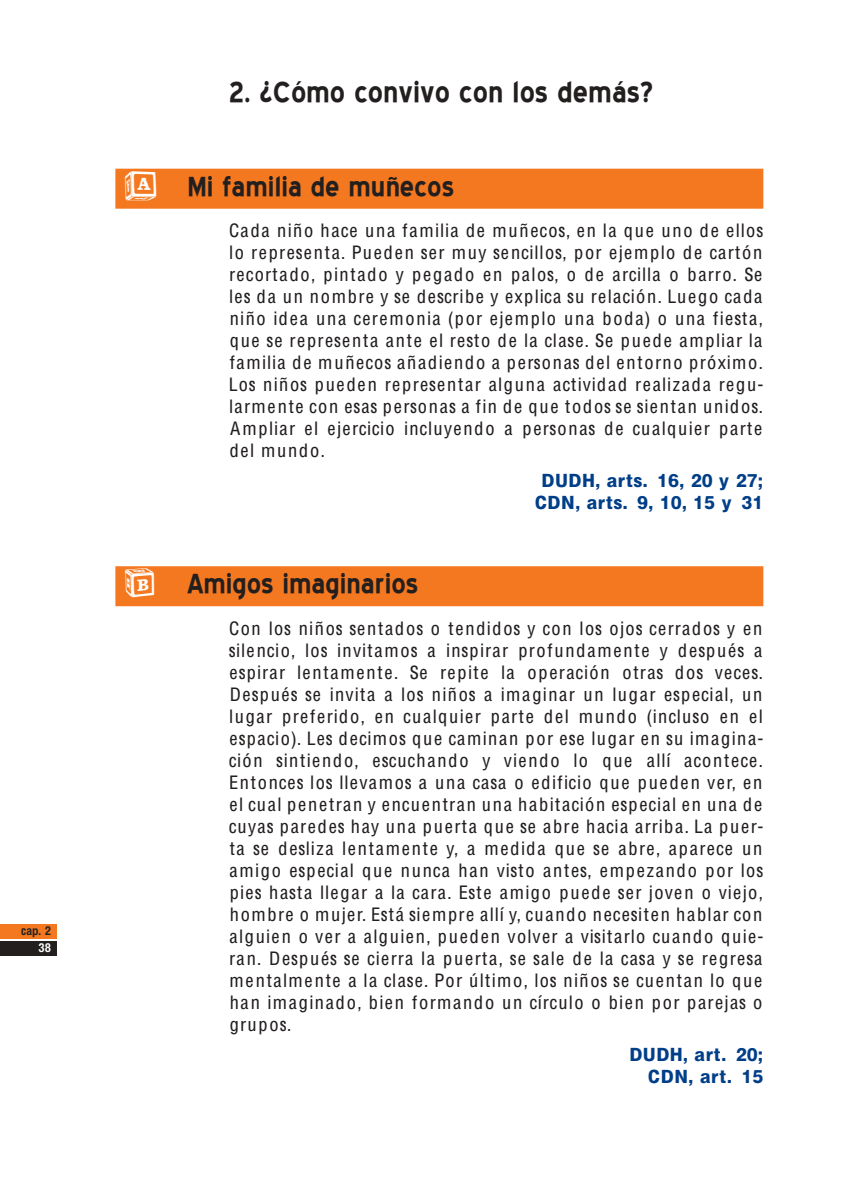
<style>
.page{position:relative;width:850px;height:1190px;background:#fff}
.page>*{position:absolute;margin:0;border:0;box-sizing:border-box;transform-origin:0 0}
.t1{font:700 36px "Blue Highway";color:#231f1f}
.t2{font:700 34px "Blue Highway";color:#231f1f}
.t3{font:18px/22px "Helvetica LTMM 68 1000";letter-spacing:.075em;color:#231f1f;text-align:justify}
.t4{font:18px/22px "Helvetica LTMM 667 1000";color:#003e88;text-align:center}
.t5{font:18px/22px "Helvetica LTMM 667 1000";letter-spacing:.025em;color:#003e88;text-align:right}
.t6{font:12px/17px "Helvetica LTMM 401 734";color:#231f1f;text-align:right}
.s1{font-family:"Helvetica LTMM 467 267"}
.s2{font-family:"Helvetica LTMM 401 667"}
.s3{font-family:"Helvetica LTMM 401 867"}
.s4{color:#fff}
.s5{font-family:"P22 Toy Box Blocks";font-weight:400;color:#fff}
.s6{font-family:"Helvetica LTMM 68 933"}
.s7{font-family:"Helvetica LTMM 1 667"}
.s8{font-family:"Helvetica LTMM 68 667"}
.s9{font-family:"Helvetica LTMM 68 734"}
.s10{font-family:"Helvetica LTMM 667 867"}
.s11{font-family:"Helvetica LTMM 800 401"}
.s12{font-family:"Helvetica LTMM 734 600"}
.s13{font-family:"Helvetica LTMM 667 933"}
.s14{font-family:"Helvetica LTMM 667 800"}
</style>
<div class="page">
<div style="left:115px;top:169px;width:648px;height:40px;background:#f4781f"></div>
<div style="left:115px;top:566px;width:648px;height:40px;background:#f4781f"></div>
<div style="left:0;top:924px;width:57px;height:14px;background:#f4781f"></div>
<div style="left:0;top:941px;width:57px;height:14px;background:#231f1f"></div>
<p class="t6" style="left:21px;top:922px;width:31px"><span class="s1">c</span><span class="s2">a</span><span class="s3">p</span>. 2<br><span class="s4">38</span></p>
<h1 class="t1" style="left:229px;top:76px;width:426px">2. ¿Cómo convivo con los demás?</h1>
<h2 class="t2" style="left:124px;top:171px;width:332px"><span class="s5">a)</span> Mi familia de muñecos</h2>
<p class="t3" style="left:229px;top:219px;width:536px">Cada niño ha<span class="s6">c</span>e una familia de muñe<span class="s6">c</span>o<span class="s7">s</span><span class="s8">,</span> en la que uno de ello<span class="s7">s </span>lo repre<span class="s7">s</span>enta<span class="s8">.</span> <span class="s6">P</span>ueden <span class="s7">s</span>er muy <span class="s7">s</span>en<span class="s6">c</span>illo<span class="s7">s</span><span class="s8">,</span> por ejemplo de <span class="s6">c</span>artón re<span class="s6">c</span>ortado<span class="s8">,</span> pintado y pegado en palo<span class="s7">s</span><span class="s8">,</span> o de ar<span class="s6">c</span>illa o barro<span class="s8">.</span> <span class="s9">S</span>e le<span class="s7">s</span> da un nombre y <span class="s7">s</span>e de<span class="s7">s</span><span class="s6">c</span>ribe y expli<span class="s6">c</span>a <span class="s7">s</span>u rela<span class="s6">c</span>ión<span class="s8">.</span> <span class="s6">L</span>uego <span class="s6">c</span>ada niño idea una <span class="s6">c</span>eremonia (por ejemplo una boda) o una fie<span class="s7">s</span>ta<span class="s8">, </span>que <span class="s7">s</span>e repre<span class="s7">s</span>enta ante el re<span class="s7">s</span>to de la <span class="s6">c</span>la<span class="s7">s</span>e<span class="s8">.</span> <span class="s9">S</span>e puede ampliar la familia de muñe<span class="s6">c</span>o<span class="s7">s</span> añadiendo a per<span class="s7">s</span>ona<span class="s7">s</span> del entorno próximo<span class="s8">.<br></span><span class="s6">L</span>o<span class="s7">s</span> niño<span class="s7">s</span> pueden repre<span class="s7">s</span>entar alguna a<span class="s6">c</span>tividad realizada regu&shy;larmente <span class="s6">c</span>on e<span class="s7">s</span>a<span class="s7">s</span> per<span class="s7">s</span>ona<span class="s7">s</span> a fin de que todo<span class="s7">s s</span>e <span class="s7">s</span>ientan unido<span class="s7">s</span><span class="s8">.<br></span>Ampliar el ejer<span class="s6">c</span>i<span class="s6">c</span>io in<span class="s6">c</span>luyendo a per<span class="s7">s</span>ona<span class="s7">s</span> de <span class="s6">c</span>ualquier parte del mundo<span class="s8">.</span></p>
<p class="t4" style="left:535px;top:469px;width:230px">D<span class="s10">U</span>D<span class="s10">H</span><span class="s11">,</span> art<span class="s12">s</span><span class="s11">.</span> 16<span class="s11">,</span> 20 y 27<span class="s13">;<br></span><span class="s14">C</span>DN<span class="s11">,</span> art<span class="s12">s</span><span class="s11">.</span> 9<span class="s11">,</span> 10<span class="s11">,</span> 15 y 31</p>
<h2 class="t2" style="left:124px;top:568px;width:296px"><span class="s5">b)</span> Amigos imaginarios</h2>
<p class="t3" style="left:229px;top:617px;width:536px">Con lo<span class="s7">s</span> niño<span class="s7">s s</span>entado<span class="s7">s</span> o tendido<span class="s7">s</span> y <span class="s6">c</span>on lo<span class="s7">s</span> ojo<span class="s7">s</span> <span class="s6">c</span>errado<span class="s7">s</span> y en <span class="s7">s</span>ilen<span class="s6">c</span>io<span class="s8">,</span> lo<span class="s7">s</span> invitamo<span class="s7">s</span> a in<span class="s7">s</span>pirar profundamente y de<span class="s7">s</span>pué<span class="s7">s</span> a e<span class="s7">s</span>pirar lentamente<span class="s8">.</span> <span class="s9">S</span>e repite la opera<span class="s6">c</span>ión otra<span class="s7">s</span> do<span class="s7">s</span> ve<span class="s6">c</span>e<span class="s7">s</span><span class="s8">.<br></span>De<span class="s7">s</span>pué<span class="s7">s s</span>e invita a lo<span class="s7">s</span> niño<span class="s7">s</span> a imaginar un lugar e<span class="s7">s</span>pe<span class="s6">c</span>ial<span class="s8">,</span> un lugar preferido<span class="s8">,</span> en <span class="s6">c</span>ualquier parte del mundo (in<span class="s6">c</span>lu<span class="s7">s</span>o en el e<span class="s7">s</span>pa<span class="s6">c</span>io)<span class="s8">.</span> <span class="s6">L</span>e<span class="s7">s</span> de<span class="s6">c</span>imo<span class="s7">s</span> que <span class="s6">c</span>aminan por e<span class="s7">s</span>e lugar en <span class="s7">s</span>u imagina&shy;<span class="s6">c</span>ión <span class="s7">s</span>intiendo<span class="s8">,</span> e<span class="s7">s</span><span class="s6">c</span>u<span class="s6">c</span>hando y viendo lo que allí a<span class="s6">c</span>onte<span class="s6">c</span>e<span class="s8">.<br></span>Enton<span class="s6">c</span>e<span class="s7">s</span> lo<span class="s7">s</span> llevamo<span class="s7">s</span> a una <span class="s6">c</span>a<span class="s7">s</span>a o edifi<span class="s6">c</span>io que pueden ver<span class="s8">,</span> en el <span class="s6">c</span>ual penetran y en<span class="s6">c</span>uentran una habita<span class="s6">c</span>ión e<span class="s7">s</span>pe<span class="s6">c</span>ial en una de <span class="s6">c</span>uya<span class="s7">s</span> parede<span class="s7">s</span> hay una puerta que <span class="s7">s</span>e abre ha<span class="s6">c</span>ia arriba<span class="s8">.</span> <span class="s6">L</span>a puer&shy;ta <span class="s7">s</span>e de<span class="s7">s</span>liza lentamente y<span class="s8">,</span> a medida que <span class="s7">s</span>e abre<span class="s8">,</span> apare<span class="s6">c</span>e un amigo e<span class="s7">s</span>pe<span class="s6">c</span>ial que nun<span class="s6">c</span>a han vi<span class="s7">s</span>to ante<span class="s7">s</span><span class="s8">,</span> empezando por lo<span class="s7">s </span>pie<span class="s7">s</span> ha<span class="s7">s</span>ta llegar a la <span class="s6">c</span>ara<span class="s8">.</span> E<span class="s7">s</span>te amigo puede <span class="s7">s</span>er joven o viejo<span class="s8">, </span>hombre o mujer<span class="s8">.</span> E<span class="s7">s</span>tá <span class="s7">s</span>iempre allí y<span class="s8">,</span> <span class="s6">c</span>uando ne<span class="s6">c</span>e<span class="s7">s</span>iten hablar <span class="s6">c</span>on alguien o ver a alguien<span class="s8">,</span> pueden volver a vi<span class="s7">s</span>itarlo <span class="s6">c</span>uando quie&shy;ran<span class="s8">.</span> De<span class="s7">s</span>pué<span class="s7">s s</span>e <span class="s6">c</span>ierra la puerta<span class="s8">,</span> <span class="s7">s</span>e <span class="s7">s</span>ale de la <span class="s6">c</span>a<span class="s7">s</span>a y <span class="s7">s</span>e regre<span class="s7">s</span>a mentalmente a la <span class="s6">c</span>la<span class="s7">s</span>e<span class="s8">.</span> <span class="s6">P</span>or último<span class="s8">,</span> lo<span class="s7">s</span> niño<span class="s7">s s</span>e <span class="s6">c</span>uentan lo que han imaginado<span class="s8">,</span> bien formando un <span class="s6">c</span>ír<span class="s6">c</span>ulo o bien por pareja<span class="s7">s</span> o grupo<span class="s7">s</span><span class="s8">.</span></p>
<p class="t5" style="left:629px;top:1042px;width:136px">D<span class="s10">U</span>D<span class="s10">H</span><span class="s11">,</span> art<span class="s11">.</span> 20<span class="s13">;<br></span><span class="s14">C</span>DN<span class="s11">,</span> art<span class="s11">.</span> 15</p>
</div>
